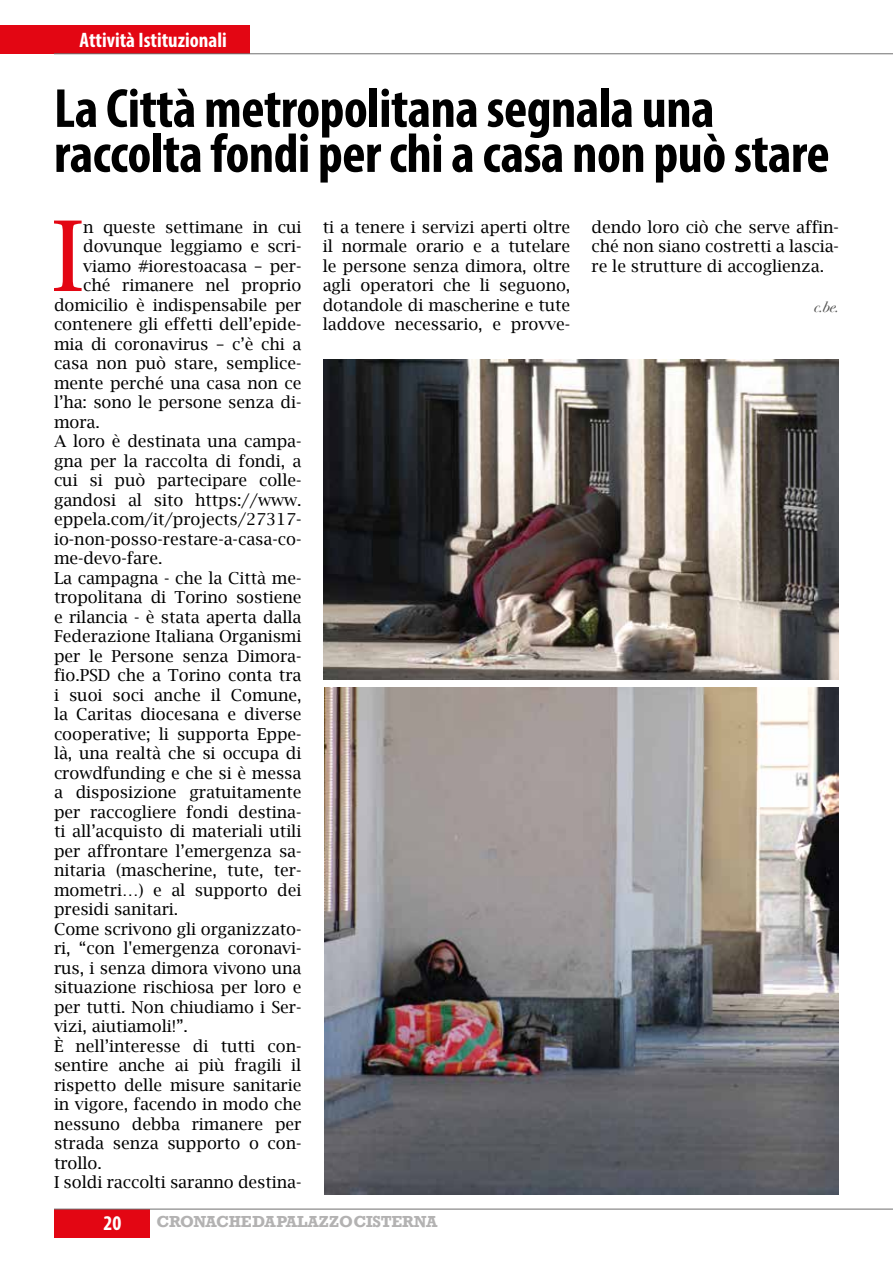
<style>
.page{position:relative;width:893px;height:1263px;background:#fff}
.page>*{position:absolute;margin:0;border:0;box-sizing:border-box;transform-origin:0 0}
.t1{font:97.5px "Lucida Bright";color:#e30613}
.t2{font:700 condensed 55.5px/45px "Myriad Pro";letter-spacing:-.01em;color:#000}
.t3{font:700 condensed 21px "Myriad Pro";color:#fff}
.t4{font:16.5px/19.5px "Lucida Bright";letter-spacing:-.005em;color:#000;text-align:justify}
.t5{font:700 15px "Rockwell";letter-spacing:-.01em;color:#b3b2b2}
.t6{font:italic 15px "Bodoni Svty Two ITCTT";color:#575756}
</style>
<div class="page">
<div style="left:0;top:25px;width:250px;height:29px;background:#e30613"></div>
<hr style="left:54px;top:54px;width:839px;height:1px;background:#706f6f">
<div style="left:54px;top:1209px;width:96px;height:28px;background:#e30613"></div>
<hr style="left:54px;top:1209px;width:839px;height:1px;background:#706f6f">
<img style="left:324px;top:688px;width:515px;height:507px">
<img style="left:323px;top:360px;width:515px;height:319px">
<p class="t3" style="left:80px;top:27px;width:149px">Attività Istituzionali</p>
<h2 class="t2" style="left:54px;top:85px;width:777px">La Città metropolitana segnala una raccolta fondi per chi a casa non può stare</h2>
<h1 class="t1" style="left:52px;top:200px;width:33px">I</h1>
<p class="t4" style="left:83px;top:217px;width:220px">n queste settimane in cui</p>
<p class="t4" style="left:323px;top:217px;width:249px">ti a tenere i servizi aperti oltre il normale orario e a tutelare le persone senza dimora, oltre agli operatori che li seguono, dotandole di mascherine e tute laddove necessario, e provve-</p>
<p class="t4" style="left:591px;top:217px;width:249px">dendo loro ciò che serve affin&shy;ché non siano costretti a lascia&shy;re le strutture di accoglienza.</p>
<p class="t4" style="left:83px;top:236px;width:220px">dovunque leggiamo e scri-</p>
<p class="t4" style="left:83px;top:256px;width:220px">viamo #iorestoacasa – per-</p>
<p class="t4" style="left:83px;top:275px;width:220px">ché rimanere nel proprio</p>
<p class="t4" style="left:54px;top:295px;width:249px">domicilio è indispensabile per</p>
<p class="t4" style="left:54px;top:314px;width:249px">contenere gli effetti dell’epide-</p>
<p class="t4" style="left:54px;top:334px;width:249px">mia di coronavirus – c’è chi a</p>
<p class="t4" style="left:54px;top:353px;width:249px">casa non può stare, semplice-</p>
<p class="t4" style="left:54px;top:373px;width:249px">mente perché una casa non ce</p>
<p class="t4" style="left:54px;top:392px;width:249px">l’ha: sono le persone senza di-</p>
<p class="t4" style="left:54px;top:412px;width:47px">mora.</p>
<p class="t4" style="left:54px;top:431px;width:249px">A loro è destinata una campa-</p>
<p class="t4" style="left:54px;top:451px;width:249px">gna per la raccolta di fondi, a</p>
<p class="t4" style="left:54px;top:470px;width:249px">cui si può partecipare colle-</p>
<p class="t4" style="left:54px;top:490px;width:249px">gandosi al sito https://www.</p>
<p class="t4" style="left:54px;top:509px;width:249px">eppela.com/it/projects/27317-</p>
<p class="t4" style="left:54px;top:529px;width:249px">io-non-posso-restare-a-casa-co-</p>
<p class="t4" style="left:54px;top:548px;width:110px">me-devo-fare.</p>
<p class="t4" style="left:54px;top:568px;width:249px">La campagna - che la Città me-</p>
<p class="t4" style="left:54px;top:587px;width:249px">tropolitana di Torino sostiene</p>
<p class="t4" style="left:54px;top:607px;width:249px">e rilancia - è stata aperta dalla</p>
<p class="t4" style="left:54px;top:626px;width:249px">Federazione Italiana Organismi</p>
<p class="t4" style="left:54px;top:646px;width:249px">per le Persone senza Dimora-</p>
<p class="t4" style="left:54px;top:665px;width:249px">fio.PSD che a Torino conta tra</p>
<p class="t4" style="left:54px;top:685px;width:249px">i suoi soci anche il Comune,</p>
<p class="t4" style="left:54px;top:704px;width:249px">la Caritas diocesana e diverse</p>
<p class="t4" style="left:54px;top:724px;width:249px">cooperative; li supporta Eppe-</p>
<p class="t4" style="left:54px;top:743px;width:249px">là, una realtà che si occupa di</p>
<p class="t4" style="left:54px;top:763px;width:249px">crowdfunding e che si è messa</p>
<p class="t4" style="left:54px;top:782px;width:249px">a disposizione gratuitamente</p>
<p class="t4" style="left:54px;top:802px;width:249px">per raccogliere fondi destina-</p>
<p class="t4" style="left:54px;top:821px;width:249px">ti all’acquisto di materiali utili</p>
<p class="t4" style="left:54px;top:841px;width:249px">per affrontare l’emergenza sa-</p>
<p class="t4" style="left:54px;top:860px;width:249px">nitaria (mascherine, tute, ter-</p>
<p class="t4" style="left:54px;top:880px;width:249px">mometri…) e al supporto dei</p>
<p class="t4" style="left:54px;top:899px;width:126px">presidi sanitari.</p>
<p class="t4" style="left:54px;top:919px;width:249px">Come scrivono gli organizzato-</p>
<p class="t4" style="left:54px;top:938px;width:249px">ri, “con l'emergenza coronavi-</p>
<p class="t4" style="left:54px;top:958px;width:249px">rus, i senza dimora vivono una</p>
<p class="t4" style="left:54px;top:977px;width:249px">situazione rischiosa per loro e</p>
<p class="t4" style="left:54px;top:997px;width:249px">per tutti. Non chiudiamo i Ser-</p>
<p class="t4" style="left:54px;top:1016px;width:135px">vizi, aiutiamoli!”.</p>
<p class="t4" style="left:54px;top:1036px;width:249px">È nell’interesse di tutti con-</p>
<p class="t4" style="left:54px;top:1055px;width:249px">sentire anche ai più fragili il</p>
<p class="t4" style="left:54px;top:1075px;width:249px">rispetto delle misure sanitarie</p>
<p class="t4" style="left:54px;top:1094px;width:249px">in vigore, facendo in modo che</p>
<p class="t4" style="left:54px;top:1114px;width:249px">nessuno debba rimanere per</p>
<p class="t4" style="left:54px;top:1133px;width:249px">strada senza supporto o con-</p>
<p class="t4" style="left:54px;top:1153px;width:49px">trollo.</p>
<p class="t4" style="left:54px;top:1172px;width:249px">I soldi raccolti saranno destina-</p>
<p class="t6" style="left:814px;top:294px;width:26px">c.be.</p>
<p class="t3" style="left:104px;top:1210px;width:19px">20</p>
<p class="t5" style="left:156px;top:1212px;width:282px">CRONACHE DA PALAZZO CISTERNA</p>
</div>
